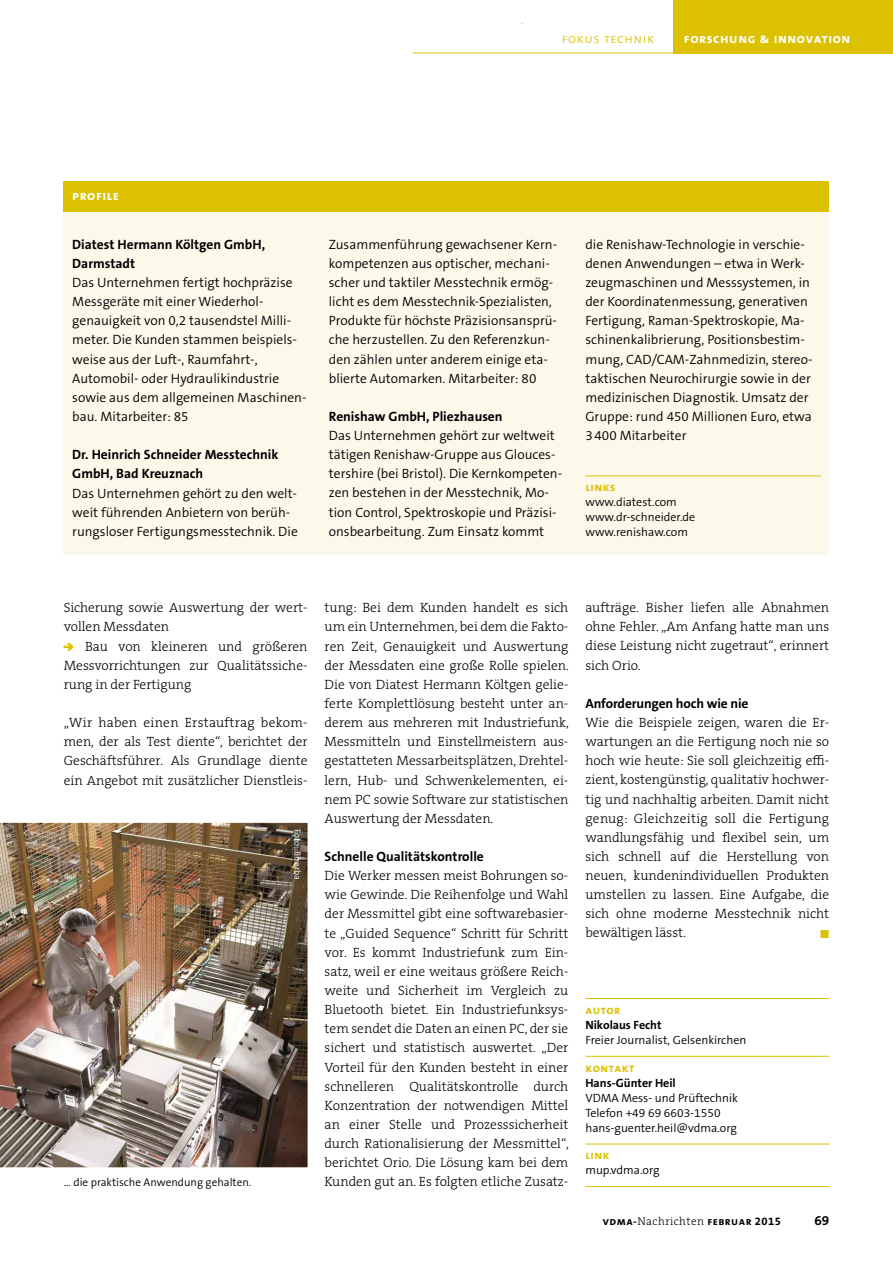
<style>
.page{position:relative;width:893px;height:1263px;background:#fff}
.page>*{position:absolute;margin:0;border:0;box-sizing:border-box;transform-origin:0 0}
.t1{font:300 13.5px/19.2px "The Serif B W3";color:#000;text-align:justify}
.t2{font:300 13.5px/19.2px "The Sans B W4";color:#000}
.t3{font:700 13.5px/19.2px "The Sans B W7";color:#000}
.t4{font:13.5px "The Sans Bold Caps";letter-spacing:.04em;color:#fff}
.t5{font:13.5px "The Sans Light Caps";letter-spacing:.04em;color:#dcc100}
.t6{font:300 12px/15px "The Sans B W4";color:#000}
.t7{font:700 12px "The Sans B W7";color:#000}
.t8{font:12px "The Sans Bold Caps";letter-spacing:.04em;color:#dcc100}
.t9{font:300 11.25px "The Sans B W4";color:#000}
.t10{font:11.25px "The Sans Bold Caps";letter-spacing:.04em;color:#000}
.t11{font:300 9px "The Sans B W4";color:#fff}
.s1{font-family:"The Serif B W3";font-weight:300}
.s2{font-family:"The Sans B W7";font-weight:700}
</style>
<div class="page">
<div style="left:673px;top:0;width:220px;height:53px;background:#dcc100"></div>
<hr style="left:412px;top:53px;width:261px;height:1px;background:#dcc100">
<img style="left:0;top:822px;width:308px;height:346px">
<div style="left:64px;top:201px;width:765px;height:354px;background:#fcf8ea"></div>
<hr style="left:585px;top:475px;width:236px;height:1px;background:#dcc100">
<div style="left:64px;top:181px;width:765px;height:30px;background:#dcc100"></div>
<hr style="left:585px;top:998px;width:244px;height:1px;background:#dcc100">
<hr style="left:585px;top:1056px;width:244px;height:1px;background:#dcc100">
<hr style="left:585px;top:1144px;width:244px;height:1px;background:#dcc100">
<hr style="left:585px;top:1186px;width:244px;height:1px;background:#dcc100">
<svg style="left:64px;top:643px;width:9px;height:7px"></svg>
<p class="t5" style="left:562px;top:27px;width:94px">fokus technik</p>
<p class="t4" style="left:684px;top:27px;width:168px">forschung &amp; innovation</p>
<p class="t4" style="left:72px;top:184px;width:48px">profile</p>
<p class="t3" style="left:72px;top:235px;width:194px">Diatest Hermann Költgen GmbH,<br>Darmstadt</p>
<p class="t2" style="left:72px;top:273px;width:236px">Das Unternehmen fertigt hochpräzise Messgeräte mit einer Wiederhol&shy;genauigkeit von 0,2 tausendstel Milli&shy;meter. Die Kunden stammen beispiels&shy;weise aus der Luft-, Raumfahrt-, Automobil- oder Hydraulikindustrie sowie aus dem allgemeinen Maschinen&shy;bau. Mitarbeiter: 85</p>
<p class="t3" style="left:72px;top:445px;width:208px">Dr. Heinrich Schneider Messtechnik<br>GmbH, Bad Kreuznach</p>
<p class="t2" style="left:72px;top:483px;width:227px">Das Unternehmen gehört zu den welt&shy;weit führenden Anbietern von berüh&shy;rungsloser Fertigungsmesstechnik. Die</p>
<p class="t2" style="left:329px;top:235px;width:230px">Zusammenführung gewachsener Kern&shy;kompetenzen aus optischer, mechani&shy;scher und taktiler Messtechnik ermög&shy;licht es dem Messtechnik-Spezialisten, Produkte für höchste Präzisionsansprü&shy;che herzustellen. Zu den Referenzkun&shy;den zählen unter anderem einige eta&shy;blierte Automarken. Mitarbeiter: 80</p>
<p class="t3" style="left:329px;top:407px;width:175px">Renishaw GmbH, Pliezhausen</p>
<p class="t2" style="left:329px;top:426px;width:235px">Das Unternehmen gehört zur weltweit tätigen Renishaw-Gruppe aus Glouces&shy;tershire (bei Bristol). Die Kernkompeten&shy;zen bestehen in der Messtechnik, Mo&shy;tion Control, Spektroskopie und Präzisi&shy;onsbearbeitung. Zum Einsatz kommt</p>
<p class="t2" style="left:585px;top:235px;width:229px">die Renishaw-Technologie in verschie&shy;denen Anwendungen – etwa in Werk&shy;zeugmaschinen und Messsystemen, in der Koordinatenmessung, generativen Fertigung, Raman-Spektroskopie, Ma&shy;schinenkalibrierung, Positionsbestim&shy;mung, CAD/CAM-Zahnmedizin, stereo&shy;taktischen Neurochirurgie sowie in der medizinischen Diagnostik. Umsatz der Gruppe: rund 450 Millionen Euro, etwa 3400 Mitarbeiter</p>
<p class="t8" style="left:585px;top:477px;width:32px">links</p>
<p class="t6" style="left:585px;top:495px;width:111px">www.diatest.com www.dr-schneider.de www.renishaw.com</p>
<p class="t1" style="left:64px;top:598px;width:245px">Sicherung sowie Auswertung der wert&shy;vollen Messdaten</p>
<p class="t1" style="left:64px;top:636px;width:245px;text-indent:21px">Bau von kleineren und größeren Messvorrichtungen zur Qualitätssiche&shy;rung in der Fertigung</p>
<p class="t1" style="left:64px;top:713px;width:245px">„Wir haben einen Erstauftrag bekom&shy;men, der als Test diente“, berichtet der Geschäftsführer. Als Grundlage diente ein Angebot mit zusätzlicher Dienstleis-</p>
<p class="t11" style="left:303px;top:829px;width:52px;rotate:90deg">Foto: Bizerba</p>
<p class="t9" style="left:64px;top:1175px;width:189px">... die praktische Anwendung gehalten.</p>
<p class="t1" style="left:325px;top:598px;width:246px">tung: Bei dem Kunden handelt es sich um ein Unternehmen, bei dem die Fakto&shy;ren Zeit, Genauigkeit und Auswertung der Messdaten eine große Rolle spielen.<br>Die von Diatest Hermann Költgen gelie&shy;ferte Komplettlösung besteht unter an&shy;derem aus mehreren mit Industriefunk, Messmitteln und Einstellmeistern aus&shy;gestatteten Messarbeitsplätzen, Drehtel&shy;lern, Hub- und Schwenkelementen, ei&shy;nem PC sowie Software zur statistischen Auswertung der Messdaten.</p>
<p class="t3" style="left:325px;top:847px;width:161px">Schnelle Qualitätskontrolle</p>
<p class="t1" style="left:325px;top:866px;width:246px">Die Werker messen meist Bohrungen so&shy;wie Gewinde. Die Reihenfolge und Wahl der Messmittel gibt eine softwarebasier&shy;te „Guided Sequence“ Schritt für Schritt vor. Es kommt Industriefunk zum Ein&shy;satz, weil er eine weitaus größere Reich&shy;weite und Sicherheit im Vergleich zu Bluetooth bietet. Ein Industriefunksys&shy;tem sendet die Daten an einen PC, der sie sichert und statistisch auswertet. „Der Vorteil für den Kunden besteht in einer schnelleren Qualitätskontrolle durch Konzentration der notwendigen Mittel an einer Stelle und Prozesssicherheit durch Rationalisierung der Messmittel“, berichtet Orio. Die Lösung kam bei dem Kunden gut an. Es folgten etliche Zusatz-</p>
<p class="t1" style="left:585px;top:598px;width:245px">aufträge. Bisher liefen alle Abnahmen ohne Fehler. „Am Anfang hatte man uns diese Leistung nicht zugetraut“, erinnert sich Orio.</p>
<p class="t3" style="left:585px;top:694px;width:165px">Anforderungen hoch wie nie</p>
<p class="t1" style="left:585px;top:713px;width:245px">Wie die Beispiele zeigen, waren die Er&shy;wartungen an die Fertigung noch nie so hoch wie heute: Sie soll gleichzeitig effi&shy;zient, kostengünstig, qualitativ hochwer&shy;tig und nachhaltig arbeiten. Damit nicht genug: Gleichzeitig soll die Fertigung wandlungsfähig und flexibel sein, um sich schnell auf die Herstellung von neuen, kundenindividuellen Produkten umstellen zu lassen. Eine Aufgabe, die sich ohne moderne Messtechnik nicht bewältigen lässt.</p>
<p class="t8" style="left:585px;top:1000px;width:37px">autor</p>
<p class="t7" style="left:585px;top:1017px;width:78px">Nikolaus Fecht</p>
<p class="t6" style="left:585px;top:1032px;width:163px">Freier Journalist, Gelsenkirchen</p>
<p class="t8" style="left:585px;top:1057px;width:51px">kontakt</p>
<p class="t7" style="left:585px;top:1075px;width:92px">Hans-Günter Heil</p>
<p class="t6" style="left:585px;top:1090px;width:154px">VDMA Mess- und Prüftechnik<br>Telefon +49 69 6603-1550 hans-guenter.heil@vdma.org</p>
<p class="t8" style="left:585px;top:1145px;width:26px">link</p>
<p class="t6" style="left:585px;top:1163px;width:76px">mup.vdma.org</p>
<p class="t10" style="left:603px;top:1211px;width:180px">vdma-<span class="s1">Nachrichten</span> februar <span class="s2">2015</span></p>
<p class="t3" style="left:814px;top:1210px;width:16px">69</p>
</div>
